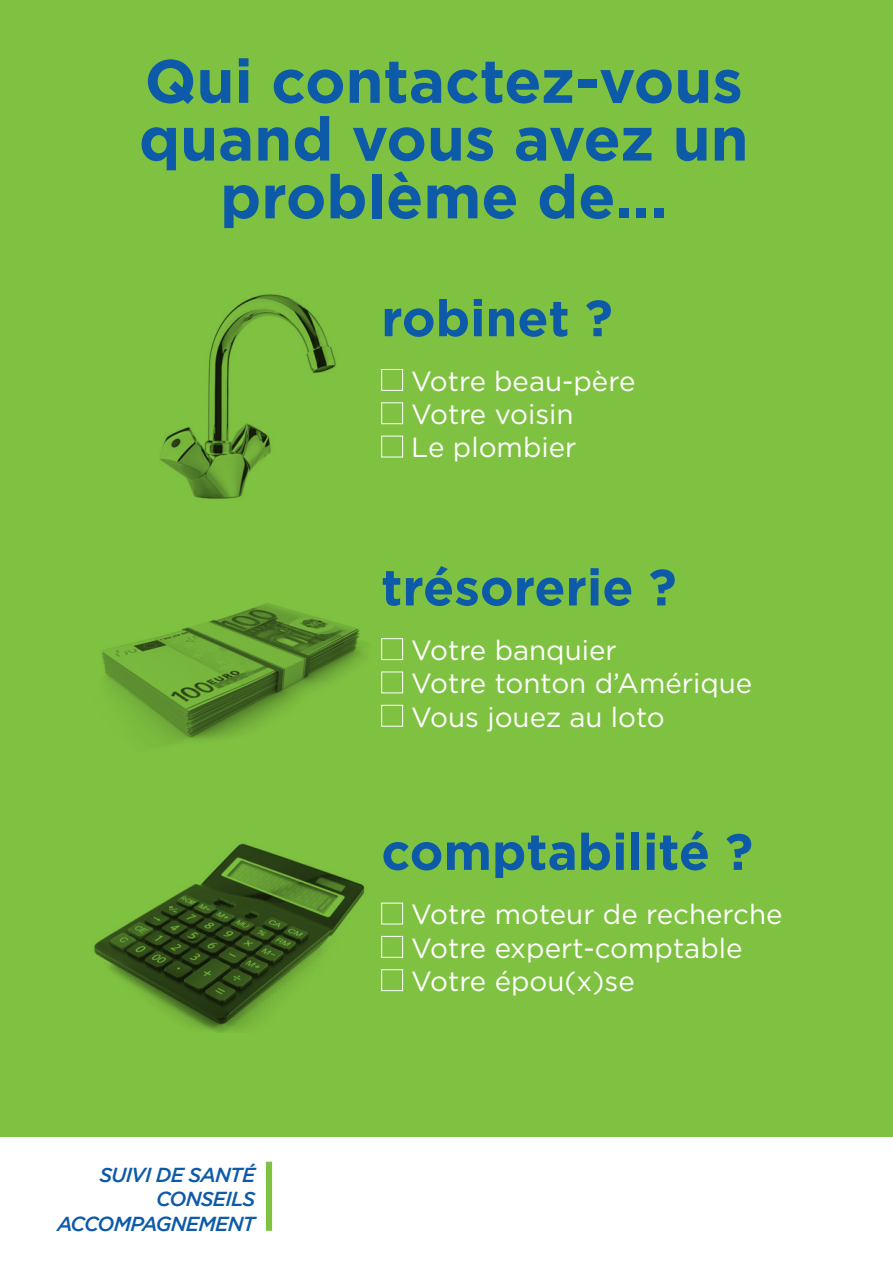
<style>
.page{position:relative;width:893px;height:1263px;background:#fff}
.page>*{position:absolute;margin:0;border:0;box-sizing:border-box;transform-origin:0 0}
.t1{font:700 61.05px/57.8px "Gotham";color:#0c5aa8;text-align:center}
.t2{font:700 51px "Gotham";color:#0c5aa8}
.t3{font:27.75px/33.3px "Gotham";color:#fff}
.t4{font:italic 500 20.25px/24.6px "Gotham";letter-spacing:-.04em;color:#0c5aa8;text-align:right}
</style>
<div class="page">
<div style="left:0;top:0;width:893px;height:1136px;background:#7fc241"></div>
<div style="left:266px;top:1161px;width:6px;height:70px;background:#7fc241"></div>
<img style="left:160px;top:294px;width:176px;height:205px">
<div style="left:381px;top:369px;width:22px;height:22px;border:1px solid #fff"></div>
<div style="left:381px;top:402px;width:22px;height:22px;border:1px solid #fff"></div>
<div style="left:381px;top:436px;width:22px;height:21px;border:1px solid #fff"></div>
<img style="left:102px;top:603px;width:262px;height:140px">
<img style="left:94px;top:843px;width:271px;height:189px">
<div style="left:381px;top:638px;width:22px;height:22px;border:1px solid #fff"></div>
<div style="left:381px;top:672px;width:22px;height:21px;border:1px solid #fff"></div>
<div style="left:381px;top:705px;width:22px;height:22px;border:1px solid #fff"></div>
<div style="left:381px;top:903px;width:22px;height:21px;border:1px solid #fff"></div>
<div style="left:381px;top:936px;width:22px;height:22px;border:1px solid #fff"></div>
<div style="left:381px;top:969px;width:22px;height:22px;border:1px solid #fff"></div>
<h1 class="t1" style="left:139px;top:52px;width:611px">Qui contactez-vous quand vous avez un problème de...</h1>
<h2 class="t2" style="left:381px;top:284px;width:233px">robinet ?</h2>
<p class="t3" style="left:411px;top:364px;width:226px">Votre beau-père<br>Votre voisin<br>Le plombier</p>
<h2 class="t2" style="left:381px;top:554px;width:297px">trésorerie ?</h2>
<p class="t3" style="left:411px;top:633px;width:343px">Votre banquier<br>Votre tonton d’Amérique<br>Vous jouez au loto</p>
<h2 class="t2" style="left:381px;top:818px;width:373px">comptabilité ?</h2>
<p class="t4" style="left:57px;top:1162px;width:200px">SUIVI DE SANTÉ<br>CONSEILS<br>ACCOMPAGNEMENT</p>
<p class="t3" style="left:411px;top:897px;width:373px">Votre moteur de recherche<br>Votre expert-comptable<br>Votre épou(x)se</p>
</div>
